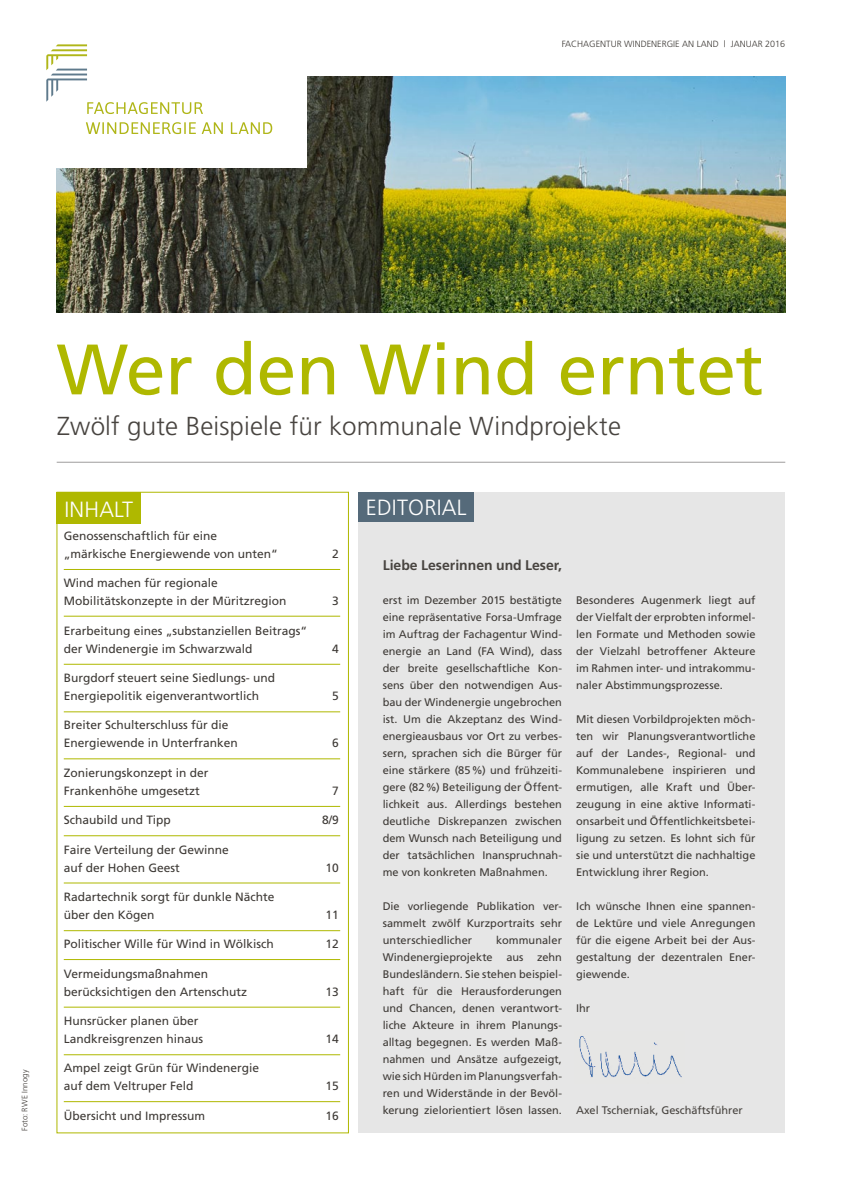
<style>
.page{position:relative;width:842px;height:1191px;background:#fff}
.page>*{position:absolute;margin:0;border:0;box-sizing:border-box;transform-origin:0 0}
.t1{font:71.3px "Frutiger";color:#afb800}
.t2{font:300 26px "Frutiger";letter-spacing:.005em;color:#484440}
.t3{font:300 22px "Frutiger";letter-spacing:.01em;color:#fff}
.t4{font:700 14px "Frutiger";color:#484440}
.t5{font:12px/18px "Frutiger";color:#3e3a36}
.t6{font:11px/17px "Frutiger";color:#3e3a36;text-align:justify}
.t7{font:11px "Frutiger";color:#484440}
.t8{font:300 9px "Frutiger";color:#3e3a36}
.t9{font:300 8px "Frutiger";letter-spacing:.01em;color:#3e3a36}
</style>
<div class="page">
<img style="left:57px;top:76px;width:728px;height:236px">
<div style="left:359px;top:492px;width:426px;height:640px;background:#e6e6e6"></div>
<hr style="left:64px;top:569px;width:276px;height:1px;background:#afb800">
<hr style="left:64px;top:615px;width:276px;height:1px;background:#afb800">
<hr style="left:64px;top:664px;width:276px;height:1px;background:#afb800">
<hr style="left:64px;top:711px;width:276px;height:1px;background:#afb800">
<hr style="left:64px;top:758px;width:276px;height:1px;background:#afb800">
<hr style="left:64px;top:806px;width:276px;height:1px;background:#afb800">
<hr style="left:64px;top:835px;width:276px;height:1px;background:#afb800">
<hr style="left:64px;top:882px;width:276px;height:1px;background:#afb800">
<hr style="left:64px;top:930px;width:276px;height:1px;background:#afb800">
<hr style="left:64px;top:959px;width:276px;height:1px;background:#afb800">
<hr style="left:64px;top:1006px;width:276px;height:1px;background:#afb800">
<hr style="left:64px;top:1054px;width:276px;height:1px;background:#afb800">
<hr style="left:64px;top:1101px;width:276px;height:1px;background:#afb800">
<div style="left:57px;top:492px;width:84px;height:32px;background:#afb800"></div>
<div style="left:359px;top:492px;width:115px;height:30px;background:#556a7a"></div>
<hr style="left:57px;top:462px;width:728px;height:1px;background:#9e9d9c">
<div style="left:28px;top:24px;width:279px;height:143px;background:#fff"></div>
<svg style="left:86px;top:122px;width:186px;height:12px"></svg>
<svg style="left:46px;top:44px;width:157px;height:70px"></svg>
<img style="left:579px;top:1036px;width:103px;height:42px">
<p class="t8" style="left:562px;top:39px;width:225px">FACHAGENTUR WINDENERGIE AN LAND | JANUAR 2016</p>
<p class="t9" style="left:20px;top:1131px;width:63px;rotate:-90deg">Foto: RWE Innogy</p>
<h1 class="t1" style="left:57px;top:328px;width:708px">Wer den Wind erntet</h1>
<h2 class="t2" style="left:57px;top:411px;width:565px">Zwölf gute Beispiele für kommunale Windprojekte</h2>
<h3 class="t3" style="left:64px;top:496px;width:70px">INHALT</h3>
<h3 class="t3" style="left:366px;top:495px;width:102px">EDITORIAL</h3>
<p class="t5" style="left:64px;top:527px;width:216px">Genossenschaftlich für eine „märkische Energiewende von unten“</p>
<p class="t5" style="left:64px;top:574px;width:224px">Wind machen für regionale<br>Mobilitätskonzepte in der Müritzregion</p>
<p class="t5" style="left:64px;top:621px;width:245px">Erarbeitung eines „substanziellen Beitrags“ der Windenergie im Schwarzwald</p>
<p class="t5" style="left:64px;top:669px;width:213px">Burgdorf steuert seine Siedlungs- und<br>Energiepolitik eigenverantwortlich</p>
<p class="t5" style="left:64px;top:716px;width:176px">Breiter Schulterschluss für die<br>Energiewende in Unterfranken</p>
<p class="t5" style="left:64px;top:763px;width:146px">Zonierungskonzept in der<br>Frankenhöhe umgesetzt</p>
<p class="t5" style="left:332px;top:545px;width:8px">2</p>
<p class="t5" style="left:332px;top:592px;width:8px">3</p>
<p class="t5" style="left:332px;top:639px;width:8px">4</p>
<p class="t5" style="left:332px;top:687px;width:8px">5</p>
<p class="t5" style="left:332px;top:734px;width:8px">6</p>
<p class="t5" style="left:332px;top:781px;width:8px">7</p>
<p class="t5" style="left:64px;top:811px;width:108px">Schaubild und Tipp</p>
<p class="t5" style="left:322px;top:811px;width:18px">8/9</p>
<p class="t5" style="left:64px;top:840px;width:166px">Faire Verteilung der Gewinne auf der Hohen Geest</p>
<p class="t5" style="left:325px;top:858px;width:15px">10</p>
<p class="t5" style="left:64px;top:887px;width:212px">Radartechnik sorgt für dunkle Nächte über den Kögen</p>
<p class="t5" style="left:325px;top:905px;width:15px">11</p>
<p class="t5" style="left:64px;top:935px;width:212px">Politischer Wille für Wind in Wölkisch</p>
<p class="t5" style="left:325px;top:935px;width:15px">12</p>
<p class="t5" style="left:64px;top:964px;width:185px">Vermeidungsmaßnahmen berücksichtigen den Artenschutz</p>
<p class="t5" style="left:325px;top:982px;width:15px">13</p>
<p class="t5" style="left:64px;top:1011px;width:141px">Hunsrücker planen über<br>Landkreisgrenzen hinaus</p>
<p class="t5" style="left:64px;top:1059px;width:197px">Ampel zeigt Grün für Windenergie auf dem Veltruper Feld</p>
<p class="t5" style="left:325px;top:1029px;width:15px">14</p>
<p class="t5" style="left:325px;top:1077px;width:15px">15</p>
<p class="t5" style="left:64px;top:1106px;width:143px">Übersicht und Impressum</p>
<p class="t5" style="left:325px;top:1106px;width:15px">16</p>
<p class="t4" style="left:383px;top:557px;width:181px">Liebe Leserinnen und Leser,</p>
<p class="t6" style="left:383px;top:591px;width:181px">erst im Dezember 2015 bestätigte eine repräsentative Forsa-Umfrage im Auftrag der Fachagentur Wind&shy;energie an Land (FA Wind), dass der breite gesellschaftliche Kon&shy;sens über den notwendigen Aus&shy;bau der Windenergie ungebrochen ist. Um die Akzeptanz des Wind&shy;energieausbaus vor Ort zu verbes&shy;sern, sprachen sich die Bürger für eine stärkere (85%) und frühzeiti&shy;gere (82%) Beteiligung der Öffent&shy;lichkeit aus. Allerdings bestehen deutliche Diskrepanzen zwischen dem Wunsch nach Beteiligung und der tatsächlichen Inanspruchnah&shy;me von konkreten Maßnahmen.</p>
<p class="t6" style="left:383px;top:897px;width:181px">Die vorliegende Publikation ver&shy;sammelt zwölf Kurzportraits sehr unterschiedlicher</p>
<p class="t6" style="left:383px;top:931px;width:181px;text-indent:113px">kommunaler Windenergieprojekte aus zehn Bundesländern. Sie stehen beispiel&shy;haft für die Herausforderungen und Chancen, denen verantwort&shy;liche Akteure in ihrem Planungs&shy;alltag begegnen. Es werden Maß&shy;nahmen und Ansätze aufgezeigt, wie sich Hürden im Planungsverfah&shy;ren und Widerstände in der Bevöl&shy;kerung zielorientiert lösen lassen.</p>
<p class="t6" style="left:576px;top:591px;width:181px">Besonderes Augenmerk liegt auf der Vielfalt der erprobten informel&shy;len Formate und Methoden sowie der Vielzahl betroffener Akteure im Rahmen inter- und intrakommu&shy;naler Abstimmungsprozesse.</p>
<p class="t6" style="left:576px;top:710px;width:181px">Mit diesen Vorbildprojekten möch&shy;ten wir Planungsverantwortliche auf der Landes-, Regional- und Kommunalebene inspirieren und ermutigen, alle Kraft und Über&shy;zeugung in eine aktive Informati&shy;onsarbeit und Öffentlichkeitsbetei&shy;ligung zu setzen. Es lohnt sich für sie und unterstützt die nachhaltige Entwicklung ihrer Region.</p>
<p class="t6" style="left:576px;top:897px;width:181px">Ich wünsche Ihnen eine spannen&shy;de Lektüre und viele Anregungen für die eigene Arbeit bei der Aus&shy;gestaltung der dezentralen Ener&shy;giewende.</p>
<p class="t6" style="left:576px;top:999px;width:16px">Ihr</p>
<p class="t7" style="left:576px;top:1103px;width:168px">Axel Tscherniak, Geschäftsführer</p>
</div>
